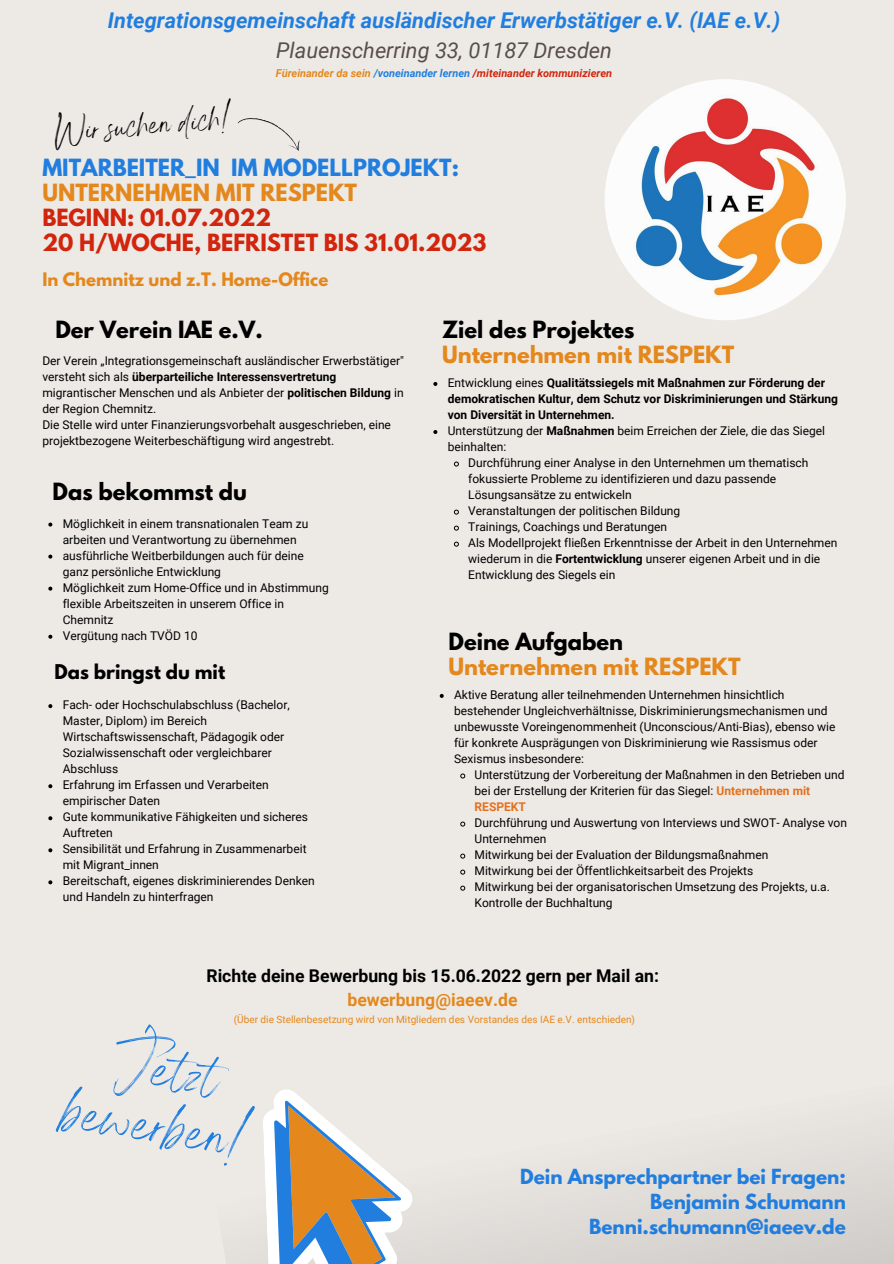
<style>
.page{position:relative;width:894px;height:1264px;background:#fff}
.page>*{position:absolute;margin:0;border:0;box-sizing:border-box;transform-origin:0 0}
.t1{font:76.35px "Angella White";color:#217edf}
.t2{font:41.1px "Angella White";color:#000}
.t3{font:italic 700 21.75px "Roboto";color:#217edf}
.t4{font:italic 21.75px "Roboto";color:#574d4c}
.t5{font:700 21px "League Spartan";color:#e4881d}
.t6{font:700 21px "League Spartan";color:#000}
.t7{font:700 21px "League Spartan";color:#d1250d}
.t8{font:700 21px "League Spartan";color:#217edf}
.t9{font:700 18.45px "League Spartan";color:#217edf}
.t10{font:700 18px "League Spartan";color:#000}
.t11{font:700 17.55px "Roboto";color:#000}
.t12{font:700 17.55px "Roboto";color:#e4881d}
.t13{font:700 16.5px "League Spartan";color:#e4881d}
.t14{font:12px/16px "Roboto";color:#000}
.t15{font:700 12px/16px "Roboto";color:#000}
.t16{font:italic 700 10.95px "Roboto";color:#d1250d}
.t17{font:10.05px "Roboto";color:#e4881d}
.s1{color:#e4881d}
.s2{color:#217edf}
.s3{color:#d10d0d}
.s4{font-weight:700}
.s5{font-weight:400}
.s6{font-weight:700;color:#e4701d}
</style>
<div class="page">
<div style="left:0;top:0;width:893px;height:1263px;background:#edeae6"></div>
<svg style="left:226px;top:1137px;width:667px;height:126px;fill:#e1ddda"></svg>
<svg style="left:238px;top:118px;width:62px;height:33px"></svg>
<svg style="left:261px;top:1089px;width:156px;height:174px"></svg>
<img style="left:604px;top:79px;width:241px;height:241px;border-radius:50%">
<svg style="left:48px;top:522px;width:4px;height:4px"></svg>
<svg style="left:48px;top:554px;width:4px;height:4px"></svg>
<svg style="left:48px;top:586px;width:4px;height:4px"></svg>
<svg style="left:48px;top:634px;width:4px;height:4px"></svg>
<svg style="left:48px;top:704px;width:4px;height:4px"></svg>
<svg style="left:48px;top:784px;width:4px;height:4px"></svg>
<svg style="left:48px;top:816px;width:4px;height:4px"></svg>
<svg style="left:48px;top:848px;width:4px;height:4px"></svg>
<svg style="left:48px;top:880px;width:4px;height:4px"></svg>
<svg style="left:433px;top:382px;width:4px;height:4px"></svg>
<svg style="left:433px;top:430px;width:4px;height:4px"></svg>
<svg style="left:453px;top:461px;width:6px;height:6px"></svg>
<svg style="left:453px;top:509px;width:6px;height:6px"></svg>
<svg style="left:453px;top:525px;width:6px;height:6px"></svg>
<svg style="left:453px;top:541px;width:6px;height:6px"></svg>
<svg style="left:439px;top:694px;width:4px;height:4px"></svg>
<svg style="left:460px;top:773px;width:6px;height:6px"></svg>
<svg style="left:460px;top:821px;width:6px;height:6px"></svg>
<svg style="left:460px;top:853px;width:6px;height:6px"></svg>
<svg style="left:460px;top:869px;width:6px;height:6px"></svg>
<svg style="left:460px;top:885px;width:6px;height:6px"></svg>
<p class="t3" style="left:108px;top:8px;width:673px">Integrationsgemeinschaft ausländischer Erwerbstätiger e.V. (IAE e.V.)</p>
<p class="t4" style="left:276px;top:38px;width:337px">Plauenscherring 33, 01187 Dresden</p>
<p class="t16" style="left:276px;top:67px;width:338px"><span class="s1">Füreinander da sein</span> <span class="s2">/voneinander lernen</span> <span class="s3">/</span>miteinander kommunizieren</p>
<p class="t2" style="left:52px;top:107px;width:180px;rotate:-5deg">Wir suchen dich!</p>
<p class="t8" style="left:42px;top:157px;width:418px">MITARBEITER_IN IM MODELLPROJEKT:</p>
<p class="t5" style="left:42px;top:182px;width:316px">UNTERNEHMEN MIT RESPEKT</p>
<p class="t7" style="left:42px;top:207px;width:230px">BEGINN: 01.07.2022</p>
<p class="t7" style="left:42px;top:231px;width:445px">20 H/WOCHE, BEFRISTET BIS 31.01.2023</p>
<p class="t13" style="left:42px;top:271px;width:287px">In Chemnitz und z.T. Home-Office</p>
<p class="t6" style="left:55px;top:319px;width:209px">Der Verein IAE e.V.</p>
<p class="t14" style="left:42px;top:353px;width:363px">Der Verein „Integrationsgemeinschaft ausländischer Erwerbstätiger" versteht sich als <span class="s4">überparteiliche Interessensvertretung </span>migrantischer Menschen und als Anbieter der <span class="s4">politischen Bildung</span> in der Region Chemnitz.</p>
<p class="t14" style="left:42px;top:417px;width:350px">Die Stelle wird unter Finanzierungsvorbehalt ausgeschrieben, eine projektbezogene Weiterbeschäftigung wird angestrebt.</p>
<p class="t6" style="left:53px;top:481px;width:196px">Das bekommst du</p>
<p class="t14" style="left:63px;top:515px;width:247px">Möglichkeit in einem transnationalen Team zu arbeiten und Verantwortung zu übernehmen</p>
<p class="t14" style="left:63px;top:547px;width:242px">ausführliche Weitberbildungen auch für deine ganz persönliche Entwicklung</p>
<p class="t14" style="left:63px;top:579px;width:267px">Möglichkeit zum Home-Office und in Abstimmung flexible Arbeitszeiten in unserem Office in<br>Chemnitz</p>
<p class="t14" style="left:63px;top:627px;width:136px">Vergütung nach TVÖD 10</p>
<p class="t10" style="left:54px;top:663px;width:172px">Das bringst du mit</p>
<p class="t14" style="left:63px;top:697px;width:228px">Fach- oder Hochschulabschluss (Bachelor, Master, Diplom) im Bereich Wirtschaftswissenschaft, Pädagogik oder Sozialwissenschaft oder vergleichbarer Abschluss</p>
<p class="t14" style="left:63px;top:777px;width:207px">Erfahrung im Erfassen und Verarbeiten empirischer Daten</p>
<p class="t14" style="left:63px;top:809px;width:247px">Gute kommunikative Fähigkeiten und sicheres<br>Auftreten</p>
<p class="t14" style="left:63px;top:841px;width:245px">Sensibilität und Erfahrung in Zusammenarbeit mit Migrant_innen</p>
<p class="t14" style="left:63px;top:873px;width:253px">Bereitschaft, eigenes diskriminierendes Denken und Handeln zu hinterfragen</p>
<p class="t6" style="left:442px;top:319px;width:194px">Ziel des Projektes</p>
<p class="t5" style="left:442px;top:344px;width:293px">Unternehmen mit RESPEKT</p>
<p class="t15" style="left:447px;top:375px;width:391px"><span class="s5">Entwicklung eines</span> Qualitätssiegels mit Maßnahmen zur Förderung der demokratischen Kultur, dem Schutz vor Diskriminierungen und Stärkung von Diversität in Unternehmen.</p>
<p class="t14" style="left:447px;top:423px;width:378px">Unterstützung der <span class="s4">Maßnahmen</span> beim Erreichen der Ziele, die das Siegel beinhalten:</p>
<p class="t14" style="left:468px;top:455px;width:342px">Durchführung einer Analyse in den Unternehmen um thematisch fokussierte Probleme zu identifizieren und dazu passende<br>Lösungsansätze zu entwickeln</p>
<p class="t14" style="left:468px;top:503px;width:213px">Veranstaltungen der politischen Bildung</p>
<p class="t14" style="left:468px;top:519px;width:200px">Trainings, Coachings und Beratungen</p>
<p class="t14" style="left:468px;top:535px;width:370px">Als Modellprojekt fließen Erkenntnisse der Arbeit in den Unternehmen wiederum in die <span class="s4">Fortentwicklung</span> unserer eigenen Arbeit und in die<br>Entwicklung des Siegels ein</p>
<p class="t6" style="left:448px;top:631px;width:176px">Deine Aufgaben</p>
<p class="t5" style="left:448px;top:656px;width:293px">Unternehmen mit RESPEKT</p>
<p class="t14" style="left:454px;top:686px;width:382px">Aktive Beratung aller teilnehmenden Unternehmen hinsichtlich bestehender Ungleichverhältnisse, Diskriminierungsmechanismen und unbewusste Voreingenommenheit (Unconscious/Anti-Bias), ebenso wie für konkrete Ausprägungen von Diskriminierung wie Rassismus oder Sexismus insbesondere:</p>
<p class="t14" style="left:474px;top:767px;width:371px">Unterstützung der Vorbereitung der Maßnahmen in den Betrieben und bei der Erstellung der Kriterien für das Siegel: <span class="s6">Unternehmen mit<br>RESPEKT</span></p>
<p class="t14" style="left:474px;top:815px;width:374px">Durchführung und Auswertung von Interviews und SWOT- Analyse von<br>Unternehmen</p>
<p class="t14" style="left:474px;top:847px;width:295px">Mitwirkung bei der Evaluation der Bildungsmaßnahmen</p>
<p class="t14" style="left:474px;top:863px;width:280px">Mitwirkung bei der Öffentlichkeitsarbeit des Projekts</p>
<p class="t14" style="left:474px;top:879px;width:357px">Mitwirkung bei der organisatorischen Umsetzung des Projekts, u.a.<br>Kontrolle der Buchhaltung</p>
<p class="t11" style="left:206px;top:965px;width:454px">Richte deine Bewerbung bis 15.06.2022 gern per Mail an:</p>
<p class="t12" style="left:347px;top:990px;width:171px">bewerbung@iaeev.de</p>
<p class="t17" style="left:234px;top:1013px;width:403px">(Über die Stellenbesetzung wird von Mitgliedern des Vorstandes des IAE e.V. entschieden)</p>
<p class="t1" style="left:122px;top:1013px;width:109px;rotate:10deg">Jetzt</p>
<p class="t1" style="left:73px;top:1062px;width:189px;rotate:10deg">bewerben!</p>
<p class="t9" style="left:520px;top:1167px;width:327px">Dein Ansprechpartner bei Fragen:</p>
<p class="t9" style="left:650px;top:1192px;width:197px">Benjamin Schumann</p>
<p class="t9" style="left:589px;top:1216px;width:258px">Benni.schumann@iaeev.de</p>
</div>
